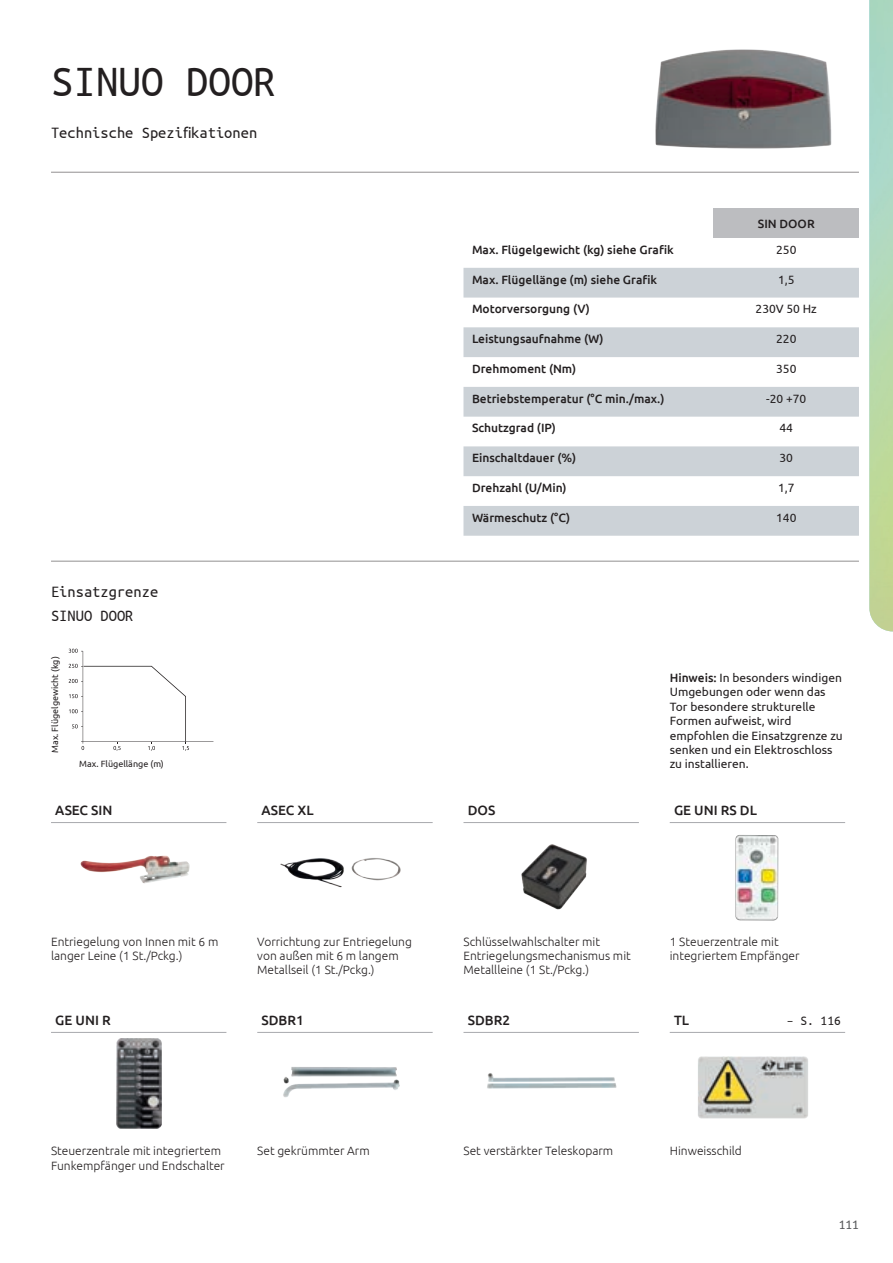
<style>
.page{position:relative;width:893px;height:1263px;background:#fff}
.page>*{position:absolute;margin:0;border:0;box-sizing:border-box;transform-origin:0 0}
.testo_dim_1{font:45px "Ubuntu Mono";color:#231f20}
.testo_dim_1-2{font:16.5px "Ubuntu Mono";color:#231f20}
.t1{font:500 13.5px "Ubuntu";color:#231f20}
.t2{font:13.5px "Ubuntu Mono";color:#231f20}
.t3{font:13.5px "Ubuntu Mono";color:#57585a}
.t4{font:300 12px/14.4px "Ubuntu";color:#231f20}
.t5{font:500 12px "Ubuntu";color:#231f20}
.t6{font:12px/14.4px "Ubuntu";color:#231f20}
.t7{font:9px "Ubuntu";color:#231f20}
.s1{font-weight:500}
</style>
<div class="page">
<div style="left:714px;top:208px;width:145px;height:30px;background:#bcbdc0"></div>
<svg style="left:463px;top:268px;width:396px;height:268px;fill:#ccd2d7"></svg>
<hr style="left:51px;top:561px;width:808px;height:1px;background:#231f20">
<hr style="left:51px;top:822px;width:175px;height:1px;background:#a8a9ad">
<hr style="left:51px;top:1032px;width:175px;height:1px;background:#a8a9ad">
<hr style="left:257px;top:822px;width:176px;height:1px;background:#a8a9ad">
<hr style="left:463px;top:822px;width:176px;height:1px;background:#a8a9ad">
<img style="left:521px;top:844px;width:66px;height:66px">
<img style="left:80px;top:855px;width:110px;height:29px">
<img style="left:280px;top:858px;width:121px;height:30px">
<hr style="left:257px;top:1032px;width:176px;height:1px;background:#a8a9ad">
<hr style="left:463px;top:1032px;width:176px;height:1px;background:#a8a9ad">
<img style="left:487px;top:1073px;width:130px;height:16px">
<img style="left:283px;top:1067px;width:117px;height:31px">
<img style="left:869px;top:0;width:24px;height:631px">
<img style="left:116px;top:1038px;width:45px;height:90px">
<hr style="left:670px;top:822px;width:175px;height:1px;background:#a8a9ad">
<img style="left:735px;top:835px;width:44px;height:86px">
<img style="left:655px;top:49px;width:177px;height:100px">
<hr style="left:670px;top:1032px;width:175px;height:1px;background:#a8a9ad">
<img style="left:698px;top:1056px;width:110px;height:63px">
<svg style="left:69px;top:649px;width:144px;height:102px"></svg>
<hr style="left:51px;top:172px;width:808px;height:1px;background:#231f20">
<p class="testo_dim_1" style="left:51px;top:59px;width:226px">SINUO DOOR</p>
<p class="testo_dim_1-2" style="left:51px;top:124px;width:208px">Technische Spezifikationen</p>
<p class="testo_dim_1-2" style="left:51px;top:584px;width:109px">Einsatzgrenze</p>
<p class="testo_dim_1-2" style="left:51px;top:607px;width:84px">SINUO DOOR</p>
<p class="t7" style="left:50px;top:753px;width:98px;rotate:-90deg">Max. Flügelgewicht (kg)</p>
<p class="t7" style="left:79px;top:759px;width:86px">Max. Flügellänge (m)</p>
<p class="t5" style="left:758px;top:216px;width:58px">SIN DOOR</p>
<p class="t5" style="left:472px;top:242px;width:203px">Max. Flügelgewicht (kg) siehe Grafik</p>
<p class="t6" style="left:776px;top:242px;width:22px">250</p>
<p class="t5" style="left:472px;top:272px;width:187px">Max. Flügellänge (m) siehe Grafik</p>
<p class="t6" style="left:778px;top:272px;width:18px">1,5</p>
<p class="t5" style="left:472px;top:301px;width:119px">Motorversorgung (V)</p>
<p class="t6" style="left:756px;top:301px;width:63px">230V 50 Hz</p>
<p class="t5" style="left:472px;top:331px;width:133px">Leistungsaufnahme (W)</p>
<p class="t6" style="left:776px;top:331px;width:22px">220</p>
<p class="t5" style="left:472px;top:361px;width:106px">Drehmoment (Nm)</p>
<p class="t6" style="left:776px;top:361px;width:22px">350</p>
<p class="t5" style="left:472px;top:391px;width:194px">Betriebstemperatur (°C min./max.)</p>
<p class="t6" style="left:766px;top:391px;width:42px">-20 +70</p>
<p class="t5" style="left:472px;top:420px;width:85px">Schutzgrad (IP)</p>
<p class="t6" style="left:779px;top:420px;width:15px">44</p>
<p class="t5" style="left:472px;top:450px;width:106px">Einschaltdauer (%)</p>
<p class="t6" style="left:779px;top:450px;width:15px">30</p>
<p class="t5" style="left:472px;top:480px;width:96px">Drehzahl (U/Min)</p>
<p class="t6" style="left:778px;top:480px;width:18px">1,7</p>
<p class="t5" style="left:472px;top:510px;width:100px">Wärmeschutz (°C)</p>
<p class="t6" style="left:776px;top:510px;width:22px">140</p>
<p class="t6" style="left:670px;top:670px;width:174px"><span class="s1">Hinweis:</span> In besonders windigen<br>Umgebungen oder wenn das<br>Tor besondere strukturelle<br>Formen aufweist, wird empfohlen die Einsatzgrenze zu senken und ein Elektroschloss zu installieren.</p>
<p class="t1" style="left:55px;top:802px;width:59px">ASEC SIN</p>
<p class="t1" style="left:262px;top:802px;width:54px">ASEC XL</p>
<p class="t1" style="left:468px;top:802px;width:29px">DOS</p>
<p class="t1" style="left:674px;top:802px;width:84px">GE UNI RS DL</p>
<p class="t4" style="left:51px;top:934px;width:169px">Entriegelung von Innen mit 6 m langer Leine (1 St./Pckg.)</p>
<p class="t1" style="left:55px;top:1012px;width:57px">GE UNI R</p>
<p class="t4" style="left:257px;top:934px;width:156px">Vorrichtung zur Entriegelung von außen mit 6 m langem<br>Metallseil (1 St./Pckg.)</p>
<p class="t4" style="left:463px;top:934px;width:169px">Schlüsselwahlschalter mit<br>Entriegelungsmechanismus mit<br>Metallleine (1 St./Pckg.)</p>
<p class="t1" style="left:261px;top:1012px;width:44px">SDBR1</p>
<p class="t1" style="left:468px;top:1012px;width:44px">SDBR2</p>
<p class="t4" style="left:670px;top:934px;width:131px">1 Steuerzentrale mit integriertem Empfänger</p>
<p class="t1" style="left:674px;top:1012px;width:17px">TL</p>
<p class="t2" style="left:787px;top:1013px;width:55px">– S. 116</p>
<p class="t4" style="left:51px;top:1143px;width:175px;line-height:15px">Steuerzentrale mit integriertem<br>Funkempfänger und Endschalter</p>
<p class="t4" style="left:257px;top:1143px;width:114px">Set gekrümmter Arm</p>
<p class="t4" style="left:463px;top:1143px;width:151px">Set verstärkter Teleskoparm</p>
<p class="t4" style="left:670px;top:1143px;width:74px">Hinweisschild</p>
<p class="t3" style="left:839px;top:1218px;width:22px">111</p>
</div>
